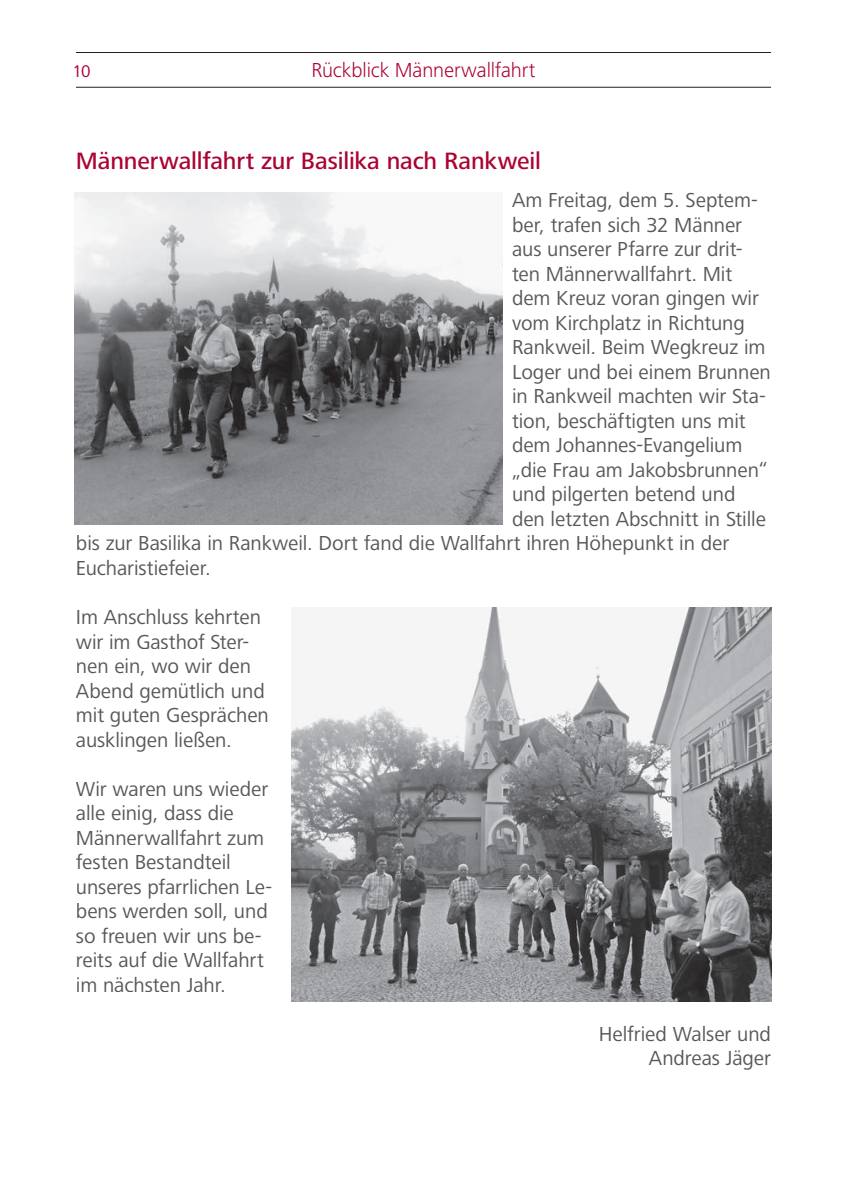
<style>
.page{position:relative;width:847px;height:1194px;background:#fff}
.page>*{position:absolute;margin:0;border:0;box-sizing:border-box;transform-origin:0 0}
.t1{font:500 24.5px "Frutiger Next LT";letter-spacing:-.005em;color:#ab0333}
.t2{font:21px/24.5px "Frutiger Next LT";letter-spacing:-.005em;color:#57585a}
.t3{font:300 21px "Frutiger Next LT";letter-spacing:-.01em;color:#ab0333}
.t4{font:17.5px "Frutiger Next LT";color:#ab0333}
</style>
<div class="page">
<hr style="left:76px;top:52px;width:694px;height:1px;background:#231f20">
<hr style="left:76px;top:87px;width:694px;height:1px;background:#231f20">
<img style="left:75px;top:192px;width:427px;height:332px">
<img style="left:291px;top:607px;width:479px;height:394px">
<p class="t4" style="left:72px;top:61px;width:20px">10</p>
<p class="t3" style="left:311px;top:58px;width:225px">Rückblick Männerwallfahrt</p>
<p class="t1" style="left:76px;top:147px;width:466px">Männerwallfahrt zur Basilika nach Rankweil</p>
<p class="t2" style="left:512px;top:188px;width:247px">Am Freitag, dem 5. Septem-</p>
<p class="t2" style="left:512px;top:213px;width:231px">ber, trafen sich 32 Männer</p>
<p class="t2" style="left:512px;top:237px;width:232px">aus unserer Pfarre zur drit-</p>
<p class="t2" style="left:512px;top:262px;width:222px">ten Männerwallfahrt. Mit</p>
<p class="t2" style="left:512px;top:286px;width:248px">dem Kreuz voran gingen wir</p>
<p class="t2" style="left:512px;top:311px;width:234px">vom Kirchplatz in Richtung</p>
<p class="t2" style="left:512px;top:335px;width:255px">Rankweil. Beim Wegkreuz im</p>
<p class="t2" style="left:512px;top:360px;width:260px">Loger und bei einem Brunnen</p>
<p class="t2" style="left:512px;top:384px;width:255px">in Rankweil machten wir Sta-</p>
<p class="t2" style="left:512px;top:409px;width:235px">tion, beschäftigten uns mit</p>
<p class="t2" style="left:512px;top:433px;width:232px">dem Johannes-Evangelium</p>
<p class="t2" style="left:512px;top:458px;width:257px">„die Frau am Jakobsbrunnen“</p>
<p class="t2" style="left:512px;top:482px;width:225px">und pilgerten betend und</p>
<p class="t2" style="left:512px;top:507px;width:255px">den letzten Abschnitt in Stille</p>
<p class="t2" style="left:76px;top:531px;width:654px">bis zur Basilika in Rankweil. Dort fand die Wallfahrt ihren Höhepunkt in der</p>
<p class="t2" style="left:76px;top:556px;width:136px">Eucharistiefeier.</p>
<p class="t2" style="left:76px;top:605px;width:194px">Im Anschluss kehrten wir im Gasthof Ster&shy;nen ein, wo wir den<br>Abend gemütlich und mit guten Gesprächen ausklingen ließen.</p>
<p class="t2" style="left:76px;top:776px;width:198px">Wir waren uns wieder alle einig, dass die<br>Männerwallfahrt zum festen Bestandteil unseres pfarrlichen Le&shy;bens werden soll, und so freuen wir uns be&shy;reits auf die Wallfahrt im nächsten Jahr.</p>
<p class="t2" style="left:598px;top:1021px;width:174px;text-align:right">Helfried Walser und<br>Andreas Jäger</p>
</div>
